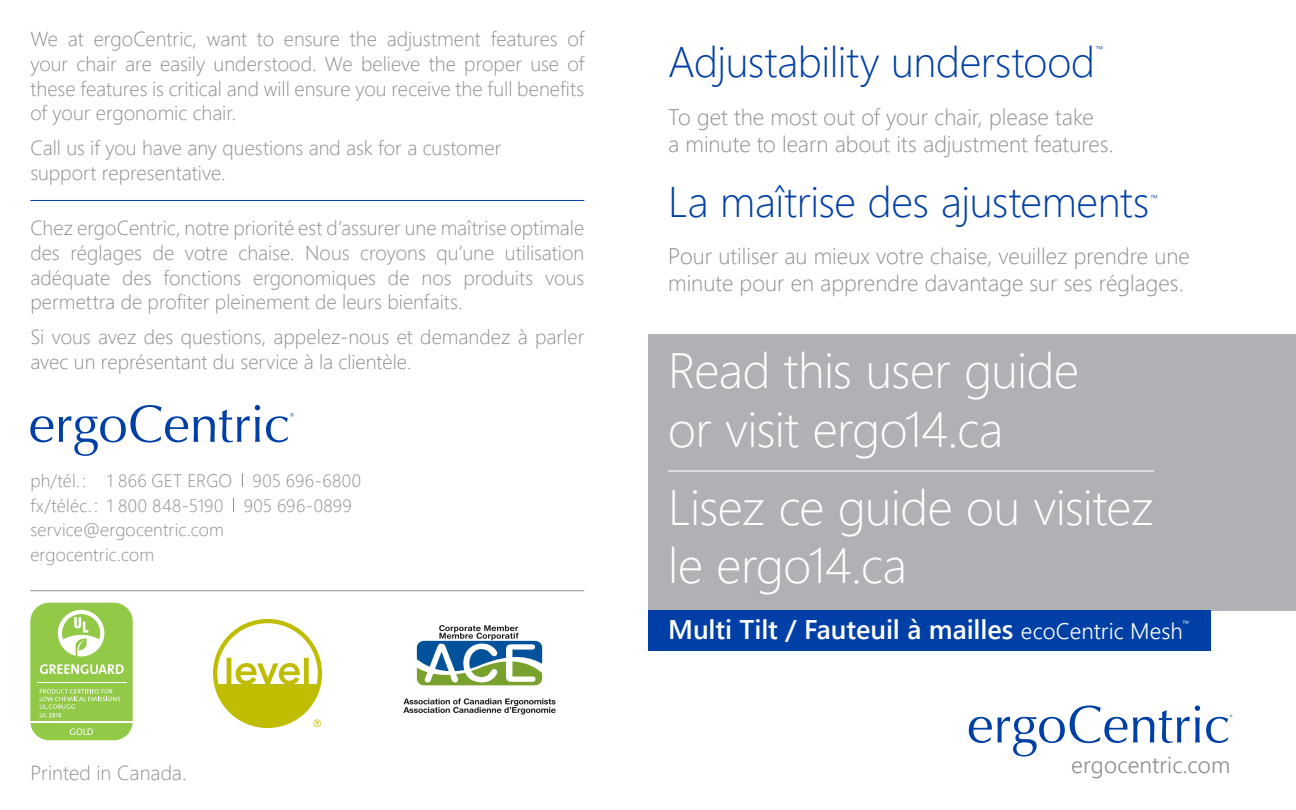
<style>
.page{position:relative;width:1296px;height:810px;background:#fff}
.page>*{position:absolute;margin:0;border:0;box-sizing:border-box;transform-origin:0 0}
.t1{font:52.88px "Optima";color:#0040a6}
.t2{font:49.5px/58.5px "Webly Sleek UI Light";letter-spacing:-.01em;color:#fff}
.t3{font:42.75px "Webly Sleek UI Light";letter-spacing:-.01em;color:#0040a6}
.t4{font:27px "Webly Sleek UI Semibold";letter-spacing:-.005em;color:#fff}
.t5{font:22.95px "Webly Sleek UI Semilight";color:#8b8d90}
.t6{font:22.5px/27px "Webly Sleek UI Light";color:#8b8d90}
.t7{font:20.25px/24.8px "Webly Sleek UI Light";color:#8b8d90;text-align:justify}
.t8{font:18px "Webly Sleek UI Light";letter-spacing:.01em;color:#8b8d90}
.t9{font:9.9px "Webly Sleek UI Light";color:#0040a6}
.t10{font:9px "Webly Sleek UI Semilight";color:#fff}
.t11{font:700 3.6px "Optima";color:#0040a6}
.s1{font-family:"Webly Sleek UI Semilight";font-size:22.5px}
</style>
<div class="page">
<hr style="left:30px;top:200px;width:554px;height:1px;background:#0040a6">
<svg style="left:30px;top:416px;width:23px;height:26px"></svg>
<svg style="left:59px;top:405px;width:201px;height:51px"></svg>
<svg style="left:266px;top:413px;width:28px;height:29px"></svg>
<svg style="left:242px;top:473px;width:1px;height:14px"></svg>
<svg style="left:233px;top:498px;width:1px;height:14px"></svg>
<div style="left:648px;top:334px;width:648px;height:276px;background:#b0b1b5"></div>
<div style="left:648px;top:610px;width:562px;height:41px;background:#0040a6"></div>
<hr style="left:668px;top:470px;width:486px;height:2px;background:#fff">
<hr style="left:30px;top:590px;width:554px;height:1px;background:#8b8d90">
<svg style="left:404px;top:698px;width:152px;height:17px"></svg>
<svg style="left:417px;top:625px;width:125px;height:60px"></svg>
<div style="left:30px;top:603px;width:103px;height:137px;background:#92c947;border-radius:19px"></div>
<hr style="left:31px;top:722px;width:102px;height:1px;background:#fff">
<svg style="left:70px;top:728px;width:23px;height:7px"></svg>
<svg style="left:58px;top:610px;width:46px;height:47px"></svg>
<svg style="left:40px;top:689px;width:80px;height:28px"></svg>
<hr style="left:37px;top:682px;width:89px;height:1px;background:#fff">
<svg style="left:40px;top:664px;width:84px;height:10px"></svg>
<svg style="left:213px;top:619px;width:109px;height:109px"></svg>
<p class="t7" style="left:30px;top:26px;width:555px">We at ergoCentric, want to ensure the adjustment features of your chair are easily understood. We believe the proper use of these features is critical and will ensure you receive the full benefits of your ergonomic chair.</p>
<p class="t7" style="left:30px;top:135px;width:473px">Call us if you have any questions and ask for a customer support representative.</p>
<p class="t7" style="left:30px;top:215px;width:556px">Chez ergoCentric, notre priorité est d’assurer une maîtrise optimale des réglages de votre chaise. Nous croyons qu’une utilisation adéquate des fonctions ergonomiques de nos produits vous permettra de profiter pleinement de leurs bienfaits.</p>
<p class="t7" style="left:30px;top:324px;width:555px">Si vous avez des questions, appelez-nous et demandez à parler avec un représentant du service à la clientèle.</p>
<p class="t8" style="left:30px;top:467px;width:332px">ph/tél.: 1 866 GET ERGO 905 696-6800</p>
<p class="t8" style="left:30px;top:492px;width:323px">fx/téléc.: 1 800 848-5190 905 696-0899</p>
<p class="t8" style="left:30px;top:516px;width:195px">service@ergocentric.com</p>
<p class="t8" style="left:30px;top:541px;width:125px">ergocentric.com</p>
<p class="t7" style="left:30px;top:759px;width:158px">Printed in Canada.</p>
<p class="t3" style="left:668px;top:30px;width:428px">Adjustability understood</p>
<p class="t9" style="left:1096px;top:42px;width:9px">™</p>
<p class="t6" style="left:668px;top:102px;width:447px">To get the most out of your chair, please take<br>a minute to learn about its adjustment features.</p>
<p class="t3" style="left:668px;top:169px;width:483px">La maîtrise des ajustements</p>
<p class="t9" style="left:1150px;top:191px;width:9px">™</p>
<p class="t6" style="left:668px;top:242px;width:523px">Pour utiliser au mieux votre chaise, veuillez prendre une minute pour en apprendre davantage sur ses réglages.</p>
<p class="t2" style="left:668px;top:340px;width:412px">Read this user guide or visit ergo14.ca</p>
<p class="t2" style="left:668px;top:476px;width:487px">Lisez ce guide ou visitez le ergo14.ca</p>
<p class="t4" style="left:668px;top:609px;width:516px">Multi Tilt / Fauteuil à mailles <span class="s1">ecoCentric Mesh</span></p>
<p class="t10" style="left:1182px;top:617px;width:8px">™</p>
<p class="t1" style="left:967px;top:694px;width:265px">ergoCentric</p>
<p class="t11" style="left:1230px;top:714px;width:4px">®</p>
<p class="t5" style="left:1071px;top:748px;width:160px">ergocentric.com</p>
</div>
